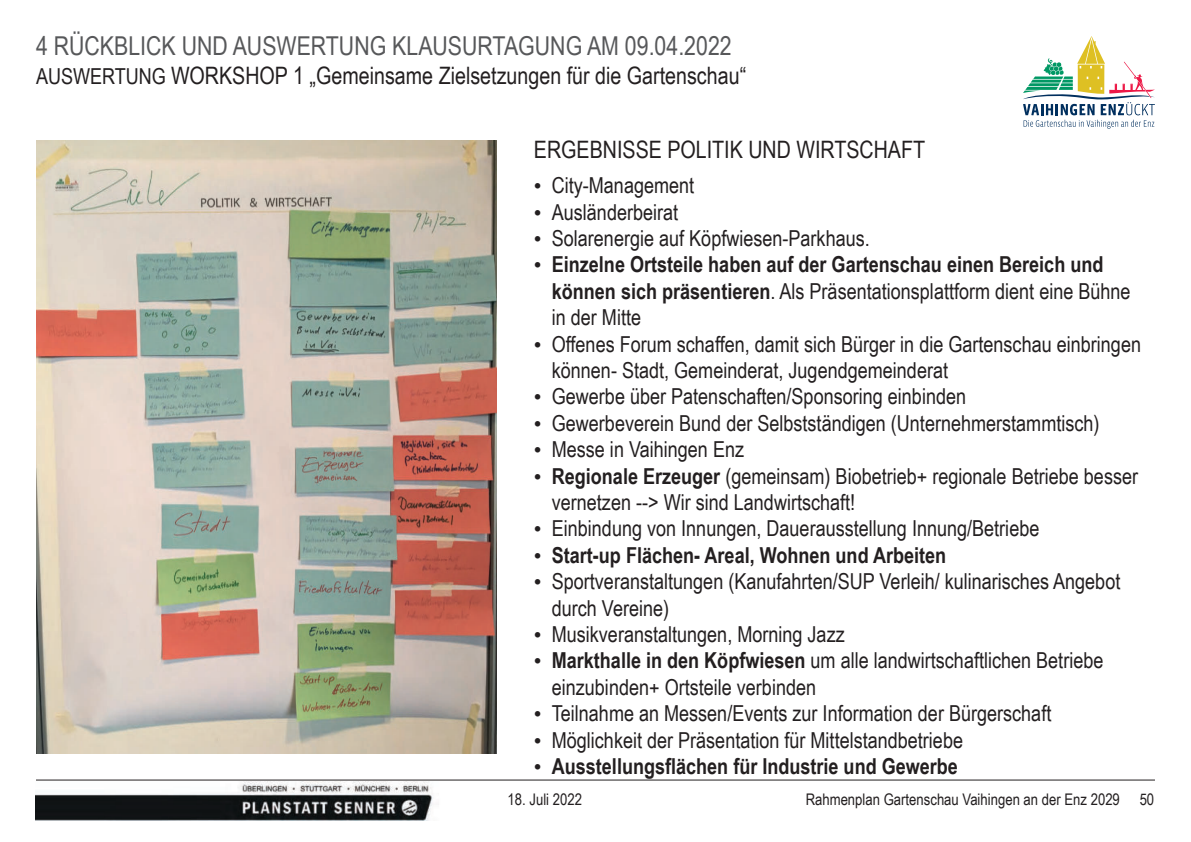
<style>
.page{position:relative;width:1191px;height:842px;background:#fff}
.page>*{position:absolute;margin:0;border:0;box-sizing:border-box;transform-origin:0 0}
.t1{font:26px "Arial Narrow";color:#57585a}
.t2{font:24px "Arial Narrow";color:#231f20}
.t3{font:22px/26.4px "Arial Narrow";color:#231f20}
.t4{font:700 22px/26.4px "Arial Narrow";color:#231f20}
.t5{font:16px "Arial Narrow";color:#231f20}
.s1{font-size:22px}
.s2{font-family:"Times New Roman"}
.s3{font-family:"Times New Roman";font-weight:400}
.s4{font-weight:400}
.s5{font-weight:700}
</style>
<div class="page">
<hr style="left:36px;top:779px;width:1119px;height:1px;background:#231f20">
<svg style="left:1023px;top:36px;width:132px;height:93px"></svg>
<img style="left:36px;top:140px;width:460px;height:613px">
<img style="left:36px;top:781px;width:397px;height:40px">
<p class="t1" style="left:36px;top:36px;width:697px">4 RÜCKBLICK UND AUSWERTUNG KLAUSURTAGUNG AM 09.04.2022</p>
<p class="t2" style="left:36px;top:66px;width:711px"><span class="s1">AUSWERTUNG</span> WORKSHOP 1 „Gemeinsame Zielsetzungen für die Gartenschau“</p>
<p class="t2" style="left:534px;top:140px;width:393px">ERGEBNISSE POLITIK UND WIRTSCHAFT</p>
<p class="t3" style="left:534px;top:174px;width:162px"><span class="s2">•</span> City-Management</p>
<p class="t3" style="left:534px;top:201px;width:146px"><span class="s2">•</span> Ausländerbeirat</p>
<p class="t3" style="left:534px;top:227px;width:337px"><span class="s2">•</span> Solarenergie auf Köpfwiesen-Parkhaus.</p>
<p class="t4" style="left:552px;top:253px;width:580px;text-indent:-18px"><span class="s3">•</span> Einzelne Ortsteile haben auf der Gartenschau einen Bereich und können sich präsentieren<span class="s4">. Als Präsentationsplattform dient eine Bühne in der Mitte</span></p>
<p class="t3" style="left:552px;top:333px;width:591px;text-indent:-18px"><span class="s2">•</span> Offenes Forum schaffen, damit sich Bürger in die Gartenschau einbringen können- Stadt, Gemeinderat, Jugendgemeinderat</p>
<p class="t3" style="left:534px;top:385px;width:434px"><span class="s2">•</span> Gewerbe über Patenschaften/Sponsoring einbinden</p>
<p class="t3" style="left:534px;top:412px;width:567px"><span class="s2">•</span> Gewerbeverein Bund der Selbstständigen (Unternehmerstammtisch)</p>
<p class="t3" style="left:534px;top:438px;width:212px"><span class="s2">•</span> Messe in Vaihingen Enz</p>
<p class="t3" style="left:552px;top:465px;width:588px;text-indent:-18px"><span class="s2">•</span> <span class="s5">Regionale Erzeuger</span> (gemeinsam) Biobetrieb+ regionale Betriebe besser vernetzen --&gt; Wir sind Landwirtschaft!</p>
<p class="t3" style="left:534px;top:517px;width:507px"><span class="s2">•</span> Einbindung von Innungen, Dauerausstellung Innung/Betriebe</p>
<p class="t4" style="left:534px;top:544px;width:414px"><span class="s3">•</span> Start-up Flächen- Areal, Wohnen und Arbeiten</p>
<p class="t3" style="left:552px;top:570px;width:570px;text-indent:-18px"><span class="s2">•</span> Sportveranstaltungen (Kanufahrten/SUP Verleih/ kulinarisches Angebot durch Vereine)</p>
<p class="t3" style="left:534px;top:623px;width:312px"><span class="s2">•</span> Musikveranstaltungen, Morning Jazz</p>
<p class="t3" style="left:552px;top:649px;width:553px;text-indent:-18px"><span class="s2">•</span> <span class="s5">Markthalle in den Köpfwiesen</span> um alle landwirtschaftlichen Betriebe einzubinden+ Ortsteile verbinden</p>
<p class="t3" style="left:534px;top:702px;width:519px"><span class="s2">•</span> Teilnahme an Messen/Events zur Information der Bürgerschaft</p>
<p class="t3" style="left:534px;top:729px;width:431px"><span class="s2">•</span> Möglichkeit der Präsentation für Mittelstandbetriebe</p>
<p class="t4" style="left:534px;top:752px;width:425px"><span class="s3">•</span> Ausstellungsflächen für Industrie und Gewerbe</p>
<p class="t5" style="left:507px;top:793px;width:76px">18. Juli 2022</p>
<p class="t5" style="left:805px;top:793px;width:350px">Rahmenplan Gartenschau Vaihingen an der Enz 2029 50</p>
</div>
